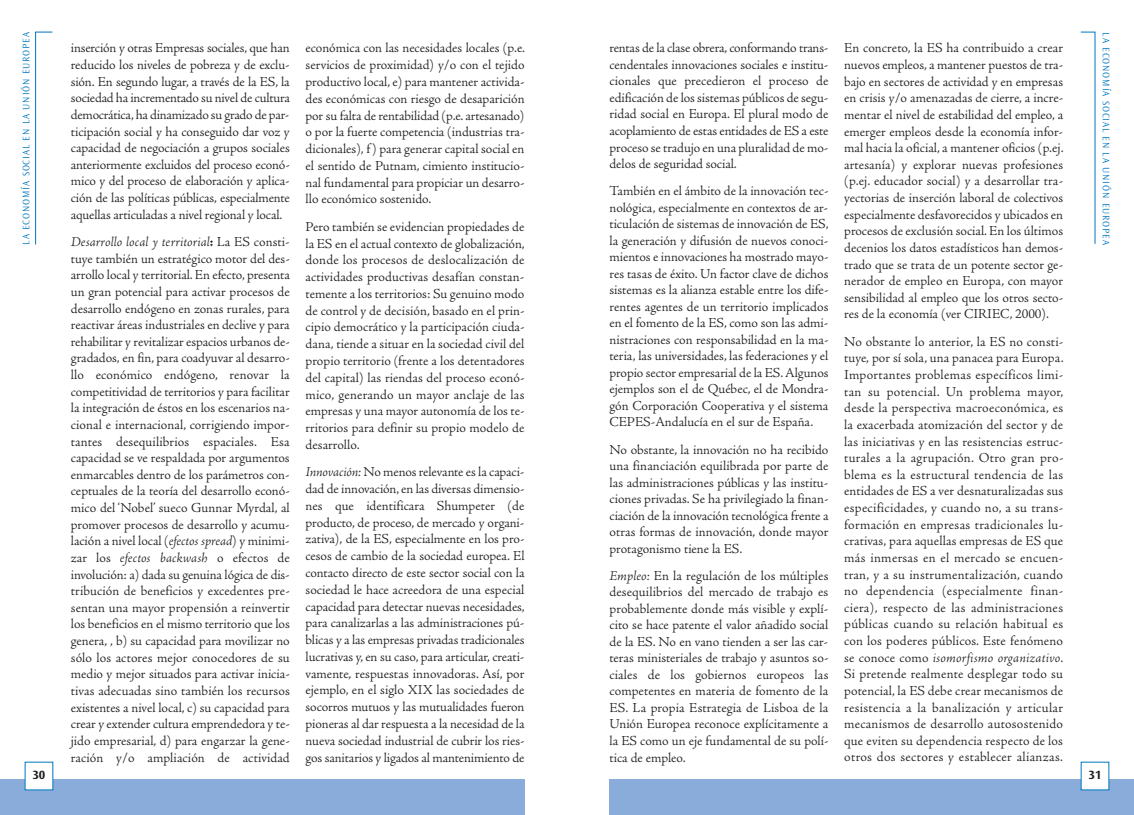
<style>
.page{position:relative;width:1134px;height:815px;background:#fff}
.page>*{position:absolute;margin:0;border:0;box-sizing:border-box;transform-origin:0 0}
.t1{font:300 13.75px/16.6px "Adobe Jenson Pro";color:#231f20;text-align:justify}
.t2{font:700 12.5px "Ocean Sans Std";color:#231f20}
.t3{font:300 10px "Ocean Sans Std";letter-spacing:.09em;color:#0077be}
.s1{font-style:italic}
.s2{font-weight:700}
</style>
<div class="page">
<div style="left:609px;top:780px;width:525px;height:35px;background:#8aacda"></div>
<div style="left:1081px;top:762px;width:27px;height:28px;background:#fff"></div>
<svg style="left:1080px;top:32px;width:15px;height:212px"></svg>
<div style="left:0;top:780px;width:524px;height:35px;background:#8aacda"></div>
<div style="left:25px;top:762px;width:28px;height:28px;background:#fff"></div>
<svg style="left:35px;top:32px;width:18px;height:213px"></svg>
<p class="t3" style="left:20px;top:245px;width:214px;rotate:-90deg">LA ECONOMÍA SOCIAL EN LA UNIÓN EUROPEA</p>
<p class="t2" style="left:32px;top:770px;width:14px">30</p>
<p class="t1" style="left:71px;top:41px;width:220px">inserción y otras Empresas sociales, que han reducido los niveles de pobreza y de exclu&shy;sión. En segundo lugar, a través de la ES, la sociedad ha incrementado su nivel de cultura democrática, ha dinamizado su grado de par&shy;ticipación social y ha conseguido dar voz y capacidad de negociación a grupos sociales anteriormente excluidos del proceso econó&shy;mico y del proceso de elaboración y aplica&shy;ción de las políticas públicas, especialmente aquellas articuladas a nivel regional y local.</p>
<p class="t1" style="left:71px;top:235px;width:221px"><span class="s1">Desarrollo local y territorial</span><span class="s2">:</span> La ES consti&shy;tuye también un estratégico motor del des&shy;arrollo local y territorial. En efecto, presenta un gran potencial para activar procesos de desarrollo endógeno en zonas rurales, para reactivar áreas industriales en declive y para rehabilitar y revitalizar espacios urbanos de&shy;gradados, en fin, para coadyuvar al desarro&shy;llo económico endógeno, renovar la competitividad de territorios y para facilitar la integración de éstos en los escenarios na&shy;cional e internacional, corrigiendo impor&shy;tantes desequilibrios espaciales. Esa capacidad se ve respaldada por argumentos enmarcables dentro de los parámetros con&shy;ceptuales de la teoría del desarrollo econó&shy;mico del ‘Nobel’ sueco Gunnar Myrdal, al promover procesos de desarrollo y acumu&shy;lación a nivel local (<span class="s1">efectos spread</span>) y minimi&shy;zar los <span class="s1">efectos backwash</span> o efectos de involución: a) dada su genuina lógica de dis&shy;tribución de beneficios y excedentes pre&shy;sentan una mayor propensión a reinvertir los beneficios en el mismo territorio que los genera, , b) su capacidad para movilizar no sólo los actores mejor conocedores de su medio y mejor situados para activar inicia&shy;tivas adecuadas sino también los recursos existentes a nivel local, c) su capacidad para crear y extender cultura emprendedora y te&shy;jido empresarial, d) para engarzar la gene&shy;ración y/o ampliación de actividad</p>
<p class="t1" style="left:306px;top:41px;width:221px">económica con las necesidades locales (p.e. servicios de proximidad) y/o con el tejido productivo local, e) para mantener activida&shy;des económicas con riesgo de desaparición por su falta de rentabilidad (p.e. artesanado) o por la fuerte competencia (industrias tra&shy;dicionales), f ) para generar capital social en el sentido de Putnam, cimiento institucio&shy;nal fundamental para propiciar un desarro&shy;llo económico sostenido.</p>
<p class="t1" style="left:306px;top:219px;width:221px">Pero también se evidencian propiedades de la ES en el actual contexto de globalización, donde los procesos de deslocalización de actividades productivas desafían constan&shy;temente a los territorios: Su genuino modo de control y de decisión, basado en el prin&shy;cipio democrático y la participación ciuda&shy;dana, tiende a situar en la sociedad civil del propio territorio (frente a los detentadores del capital) las riendas del proceso econó&shy;mico, generando un mayor anclaje de las empresas y una mayor autonomía de los te&shy;rritorios para definir su propio modelo de desarrollo.</p>
<p class="t1" style="left:306px;top:465px;width:221px"><span class="s1">Innovación:</span> No menos relevante es la capaci&shy;dad de innovación, en las diversas dimensio&shy;nes que identificara Shumpeter (de producto, de proceso, de mercado y organi&shy;zativa), de la ES, especialmente en los pro&shy;cesos de cambio de la sociedad europea. El contacto directo de este sector social con la sociedad le hace acreedora de una especial capacidad para detectar nuevas necesidades, para canalizarlas a las administraciones pú&shy;blicas y a las empresas privadas tradicionales lucrativas y, en su caso, para articular, creati&shy;vamente, respuestas innovadoras. Así, por ejemplo, en el siglo XIX las sociedades de socorros mutuos y las mutualidades fueron pioneras al dar respuesta a la necesidad de la nueva sociedad industrial de cubrir los ries&shy;gos sanitarios y ligados al mantenimiento de</p>
<p class="t1" style="left:609px;top:41px;width:220px">rentas de la clase obrera, conformando trans&shy;cendentales innovaciones sociales e institu&shy;cionales que precedieron el proceso de edificación de los sistemas públicos de segu&shy;ridad social en Europa. El plural modo de acoplamiento de estas entidades de ES a este proceso se tradujo en una pluralidad de mo&shy;delos de seguridad social.</p>
<p class="t1" style="left:609px;top:184px;width:221px">También en el ámbito de la innovación tec&shy;nológica, especialmente en contextos de ar&shy;ticulación de sistemas de innovación de ES, la generación y difusión de nuevos conoci&shy;mientos e innovaciones ha mostrado mayo&shy;res tasas de éxito. Un factor clave de dichos sistemas es la alianza estable entre los dife&shy;rentes agentes de un territorio implicados en el fomento de la ES, como son las admi&shy;nistraciones con responsabilidad en la ma&shy;teria, las universidades, las federaciones y el propio sector empresarial de la ES. Algunos ejemplos son el de Québec, el de Mondra&shy;gón Corporación Cooperativa y el sistema CEPES-Andalucía en el sur de España.</p>
<p class="t1" style="left:609px;top:442px;width:220px">No obstante, la innovación no ha recibido una financiación equilibrada por parte de las administraciones públicas y las institu&shy;ciones privadas. Se ha privilegiado la finan&shy;ciación de la innovación tecnológica frente a otras formas de innovación, donde mayor protagonismo tiene la ES.</p>
<p class="t1" style="left:609px;top:569px;width:220px"><span class="s1">Empleo:</span> En la regulación de los múltiples desequilibrios del mercado de trabajo es probablemente donde más visible y explí&shy;cito se hace patente el valor añadido social de la ES. No en vano tienden a ser las car&shy;teras ministeriales de trabajo y asuntos so&shy;ciales de los gobiernos europeos las competentes en materia de fomento de la ES. La propia Estrategia de Lisboa de la Unión Europea reconoce explícitamente a la ES como un eje fundamental de su polí&shy;tica de empleo.</p>
<p class="t1" style="left:844px;top:41px;width:221px">En concreto, la ES ha contribuido a crear nuevos empleos, a mantener puestos de tra&shy;bajo en sectores de actividad y en empresas en crisis y/o amenazadas de cierre, a incre&shy;mentar el nivel de estabilidad del empleo, a emerger empleos desde la economía infor&shy;mal hacia la oficial, a mantener oficios (p.ej. artesanía) y explorar nuevas profesiones (p.ej. educador social) y a desarrollar tra&shy;yectorias de inserción laboral de colectivos especialmente desfavorecidos y ubicados en procesos de exclusión social. En los últimos decenios los datos estadísticos han demos&shy;trado que se trata de un potente sector ge&shy;nerador de empleo en Europa, con mayor sensibilidad al empleo que los otros secto&shy;res de la economía (ver CIRIEC, 2000).</p>
<p class="t1" style="left:844px;top:334px;width:221px">No obstante lo anterior, la ES no consti&shy;tuye, por sí sola, una panacea para Europa.<br>Importantes problemas específicos limi&shy;tan su potencial. Un problema mayor, desde la perspectiva macroeconómica, es la exacerbada atomización del sector y de las iniciativas y en las resistencias estruc&shy;turales a la agrupación. Otro gran pro&shy;blema es la estructural tendencia de las entidades de ES a ver desnaturalizadas sus especificidades, y cuando no, a su trans&shy;formación en empresas tradicionales lu&shy;crativas, para aquellas empresas de ES que más inmersas en el mercado se encuen&shy;tran, y a su instrumentalización, cuando no dependencia (especialmente finan&shy;ciera), respecto de las administraciones públicas cuando su relación habitual es con los poderes públicos. Este fenómeno se conoce como <span class="s1">isomorfismo organizativo</span>.<br>Si pretende realmente desplegar todo su potencial, la ES debe crear mecanismos de resistencia a la banalización y articular mecanismos de desarrollo autosostenido que eviten su dependencia respecto de los otros dos sectores y establecer alianzas.</p>
<p class="t3" style="left:1112px;top:32px;width:214px;rotate:90deg">LA ECONOMÍA SOCIAL EN LA UNIÓN EUROPEA</p>
<p class="t2" style="left:1088px;top:770px;width:14px">31</p>
</div>
